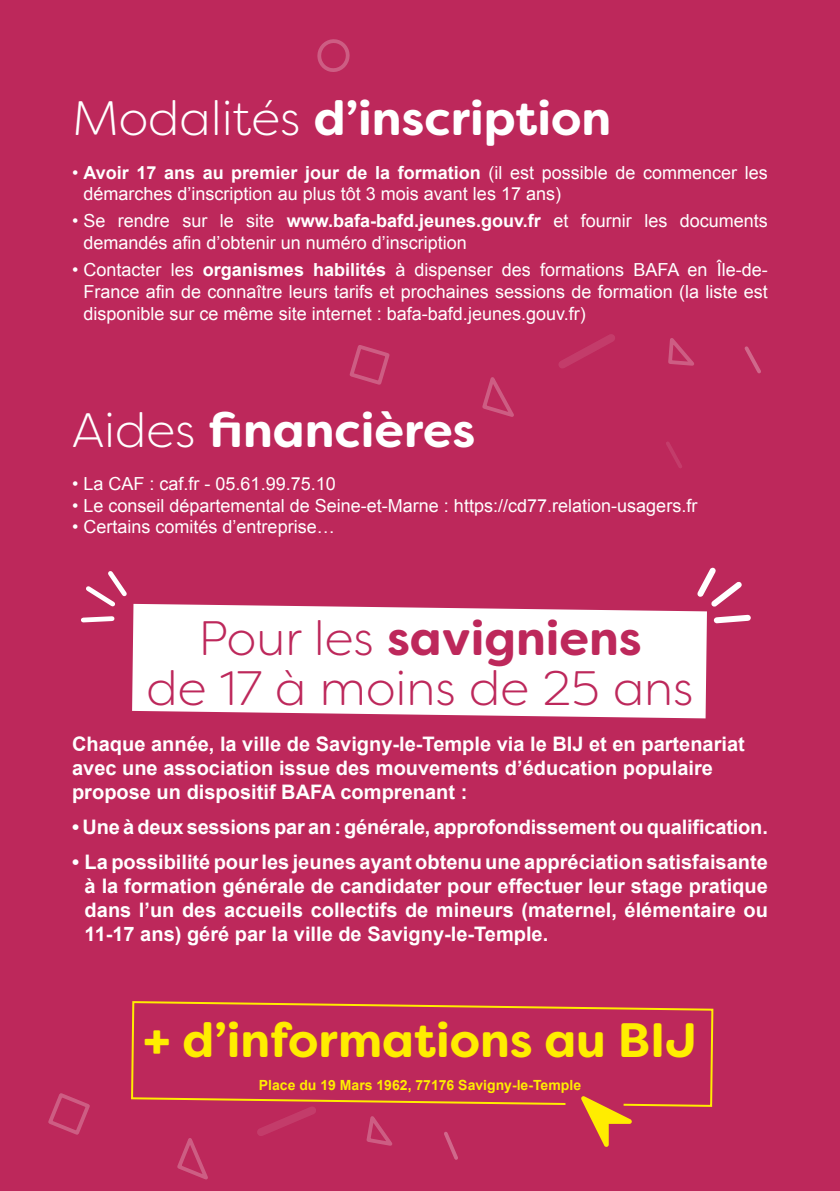
<style>
.page{position:relative;width:840px;height:1191px;background:#fff}
.page>*{position:absolute;margin:0;border:0;box-sizing:border-box;transform-origin:0 0}
.t1{font:700 48.2px "Filson Soft";color:#fff}
.t2{font:300 48.2px/50px "Filson Soft";color:#bd285b;text-align:center}
.t3{font:700 48.2px "Filson Soft";color:#ffed00}
.t4{font:700 20px/24px "Arial";color:#fff}
.t5{font:18px/21.6px "Arial";color:#fff}
.t6{font:700 14px "Arial";color:#ffed00}
.s1{font-weight:300}
.s2{font-weight:700}
</style>
<div class="page">
<div style="left:0;top:0;width:839px;height:1191px;background:#bd285b"></div>
<div style="left:132px;top:604px;width:574px;height:114px;background:#fff"></div>
<svg style="left:585px;top:1108px;width:46px;height:38px"></svg>
<svg style="left:131px;top:1001px;width:583px;height:107px"></svg>
<svg style="left:744px;top:346px;width:17px;height:28px"></svg>
<svg style="left:666px;top:442px;width:16px;height:26px"></svg>
<svg style="left:559px;top:334px;width:56px;height:34px"></svg>
<svg style="left:349px;top:345px;width:41px;height:40px"></svg>
<svg style="left:482px;top:377px;width:32px;height:40px"></svg>
<svg style="left:668px;top:338px;width:26px;height:28px"></svg>
<svg style="left:317px;top:39px;width:33px;height:33px"></svg>
<svg style="left:444px;top:1132px;width:14px;height:28px"></svg>
<svg style="left:250px;top:1100px;width:72px;height:36px"></svg>
<svg style="left:48px;top:1093px;width:42px;height:42px"></svg>
<svg style="left:177px;top:1138px;width:31px;height:42px"></svg>
<svg style="left:366px;top:1116px;width:26px;height:30px"></svg>
<svg style="left:81px;top:571px;width:46px;height:52px"></svg>
<svg style="left:691px;top:567px;width:60px;height:60px"></svg>
<h1 class="t1" style="left:72px;top:87px;width:540px"><span class="s1">Modalités</span> d’inscription</h1>
<p class="t5" style="left:83px;top:162px;width:685px;text-indent:-11px">• <span class="s2">Avoir 17 ans au premier jour de la formation</span> (il est possible de commencer les démarches d’inscription au plus tôt 3 mois avant les 17 ans)</p>
<p class="t5" style="left:83px;top:210px;width:685px;text-indent:-11px">• Se rendre sur le site <span class="s2">www.bafa-bafd.jeunes.gouv.fr</span> et fournir les documents demandés afin d’obtenir un numéro d’inscription</p>
<p class="t5" style="left:83px;top:259px;width:685px;text-align:justify;text-indent:-11px">• Contacter les <span class="s2">organismes habilités</span> à dispenser des formations BAFA en Île-de-France afin de connaître leurs tarifs et prochaines sessions de formation (la liste est disponible sur ce même site internet : bafa-bafd.jeunes.gouv.fr)</p>
<h1 class="t1" style="left:72px;top:399px;width:404px"><span class="s1">Aides</span> financières</h1>
<p class="t5" style="left:72px;top:473px;width:265px">• La CAF : caf.fr - 05.61.99.75.10</p>
<p class="t5" style="left:72px;top:495px;width:626px">• Le conseil départemental de Seine-et-Marne : https://cd77.relation-usagers.fr</p>
<p class="t5" style="left:72px;top:516px;width:264px">• Certains comités d’entreprise…</p>
<h1 class="t2" style="left:146px;top:612px;width:548px">Pour les <span class="s2">savigniens<br></span>de 17 à moins de 25 ans</h1>
<p class="t4" style="left:72px;top:732px;width:674px">Chaque année, la ville de Savigny-le-Temple via le BIJ et en partenariat avec une association issue des mouvements d’éducation populaire propose un dispositif BAFA comprenant :</p>
<p class="t4" style="left:72px;top:815px;width:697px">• Une à deux sessions par an : générale, approfondissement ou qualification.</p>
<p class="t4" style="left:85px;top:851px;width:684px;text-align:justify;text-indent:-13px">• La possibilité pour les jeunes ayant obtenu une appréciation satisfaisante à la formation générale de candidater pour effectuer leur stage pratique dans l’un des accueils collectifs de mineurs (maternel, élémentaire ou 11-17 ans) géré par la ville de Savigny-le-Temple.</p>
<h1 class="t3" style="left:143px;top:1008px;width:555px">+ d’informations au BIJ</h1>
<p class="t6" style="left:259px;top:1075px;width:323px">Place du 19 Mars 1962, 77176 Savigny-le-Temple</p>
</div>
